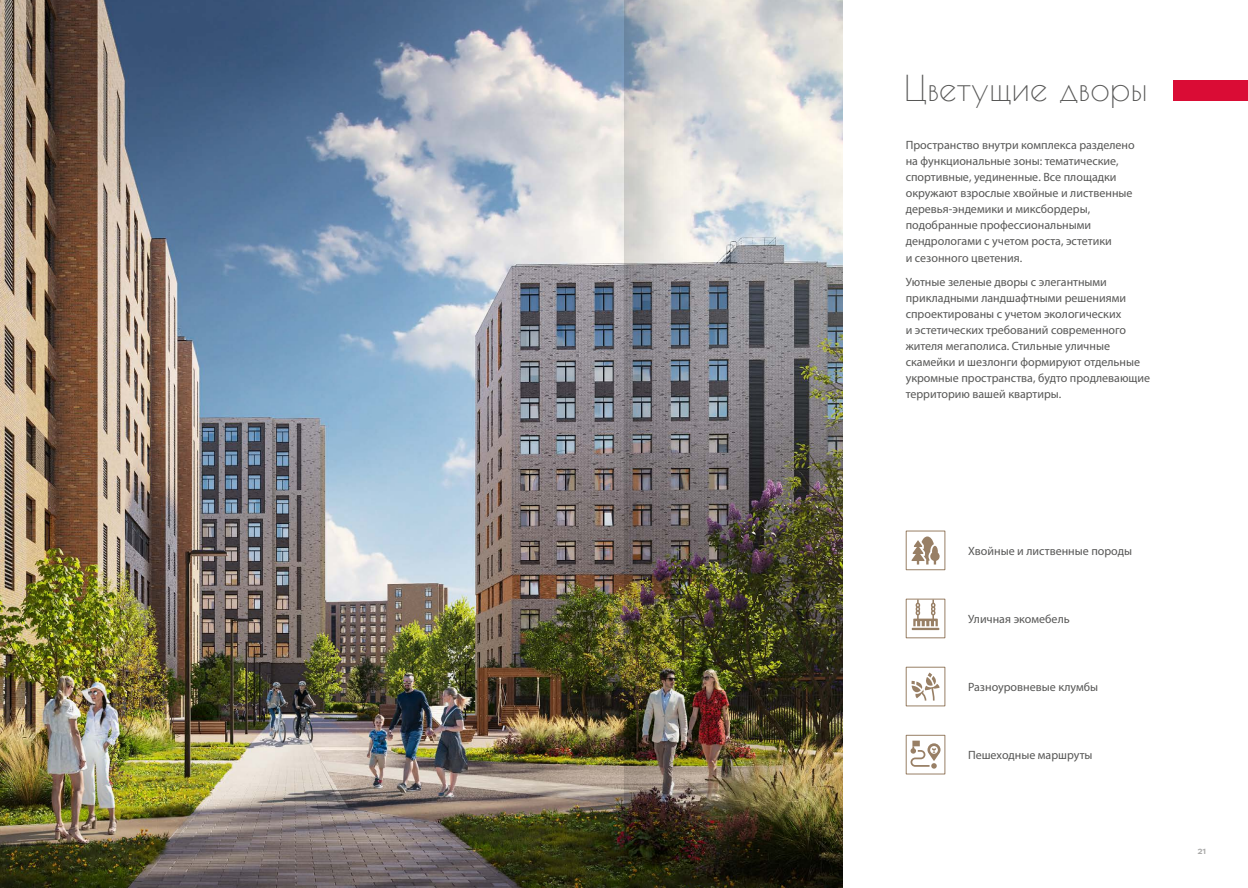
<style>
.page{position:relative;width:1248px;height:888px;background:#fff}
.page>*{position:absolute;margin:0;border:0;box-sizing:border-box;transform-origin:0 0}
.t1{font:35px "Poiret One";color:#575756}
.t2{font:12px/16px "Myriad Pro";color:#575756}
.t3{font:700 7.5px "LSR Sans";color:#a8a8a7}
</style>
<div class="page">
<img style="left:0;top:0;width:842px;height:887px">
<div style="left:1173px;top:81px;width:74px;height:20px;background:#da0c35"></div>
<div style="left:905px;top:734px;width:40px;height:40px;border:1px solid #987f65"></div>
<div style="left:905px;top:666px;width:40px;height:40px;border:1px solid #987f65"></div>
<div style="left:905px;top:530px;width:40px;height:40px;border:1px solid #987f65"></div>
<div style="left:905px;top:598px;width:40px;height:40px;border:1px solid #987f65"></div>
<svg style="left:911px;top:672px;width:28px;height:28px"></svg>
<svg style="left:913px;top:599px;width:24px;height:27px"></svg>
<hr style="left:911px;top:627px;width:28px;height:3px;background:#987f65">
<svg style="left:910px;top:740px;width:30px;height:28px"></svg>
<svg style="left:911px;top:536px;width:28px;height:28px"></svg>
<img style="left:624px;top:0;width:99px;height:887px">
<h1 class="t1" style="left:904px;top:67px;width:245px">Цветущие дворы</h1>
<p class="t2" style="left:905px;top:137px;width:230px">Пространство внутри комплекса разделено на функциональные зоны: тематические, спортивные, уединенные. Все площадки окружают взрослые хвойные и лиственные деревья-эндемики и миксбордеры, подобранные профессиональными дендрологами с учетом роста, эстетики<br>и сезонного цветения.</p>
<p class="t2" style="left:905px;top:274px;width:246px">Уютные зеленые дворы с элегантными прикладными ландшафтными решениями спроектированы с учетом экологических<br>и эстетических требований современного жителя мегаполиса. Стильные уличные скамейки и шезлонги формируют отдельные укромные пространства, будто продлевающие территорию вашей квартиры.</p>
<p class="t2" style="left:968px;top:542px;width:165px">Хвойные и лиственные породы</p>
<p class="t2" style="left:968px;top:610px;width:103px">Уличная экомебель</p>
<p class="t2" style="left:968px;top:678px;width:131px">Разноуровневые клумбы</p>
<p class="t2" style="left:968px;top:746px;width:126px">Пешеходные маршруты</p>
<p class="t3" style="left:1197px;top:846px;width:10px">21</p>
</div>
